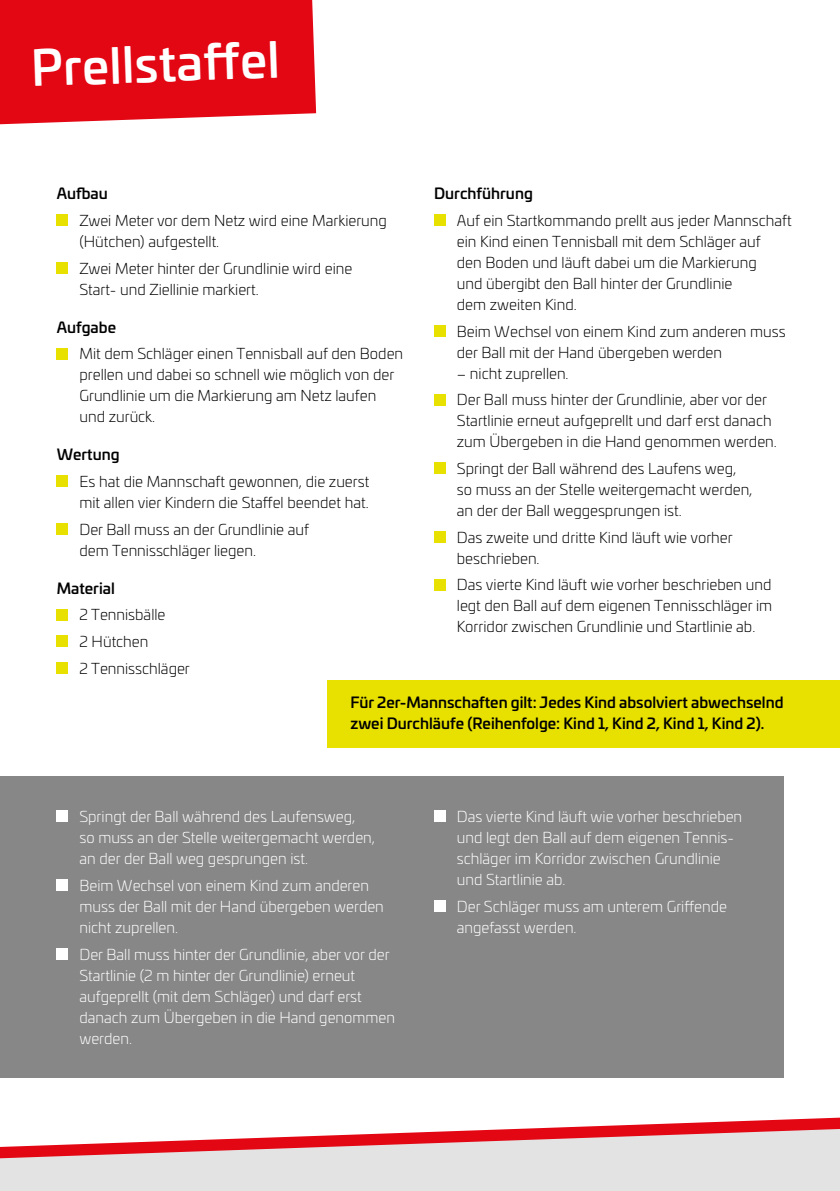
<style>
.page{position:relative;width:840px;height:1191px;background:#fff}
.page>*{position:absolute;margin:0;border:0;box-sizing:border-box;transform-origin:0 0}
.t1{font:500 48px "Univia Pro";color:#fff}
.t2{font:300 15px/21px "Univia Pro";color:#000}
.t3{font:300 15px/21px "Univia Pro";color:#fff}
.t4{font:500 15px/21px "Univia Pro";color:#000}
</style>
<div class="page">
<div style="left:0;top:1159px;width:839px;height:32px;background:#e3e3e3"></div>
<svg style="left:0;top:1117px;width:839px;height:42px"></svg>
<div style="left:434px;top:214px;width:11px;height:12px;background:#e8e100"></div>
<div style="left:434px;top:325px;width:11px;height:11px;background:#e8e100"></div>
<div style="left:434px;top:394px;width:11px;height:11px;background:#e8e100"></div>
<div style="left:434px;top:462px;width:11px;height:12px;background:#e8e100"></div>
<div style="left:434px;top:531px;width:11px;height:11px;background:#e8e100"></div>
<div style="left:434px;top:579px;width:11px;height:11px;background:#e8e100"></div>
<div style="left:57px;top:214px;width:11px;height:12px;background:#e8e100"></div>
<div style="left:57px;top:262px;width:11px;height:11px;background:#e8e100"></div>
<div style="left:57px;top:348px;width:11px;height:11px;background:#e8e100"></div>
<div style="left:57px;top:475px;width:11px;height:12px;background:#e8e100"></div>
<div style="left:57px;top:523px;width:11px;height:11px;background:#e8e100"></div>
<div style="left:57px;top:609px;width:11px;height:11px;background:#e8e100"></div>
<div style="left:57px;top:635px;width:11px;height:12px;background:#e8e100"></div>
<div style="left:57px;top:662px;width:11px;height:11px;background:#e8e100"></div>
<div style="left:0;top:0;width:316px;height:124px;background:#e30613"></div>
<div style="left:0;top:776px;width:782px;height:301px;background:#878787"></div>
<div style="left:57px;top:810px;width:11px;height:12px;background:#fff"></div>
<div style="left:57px;top:879px;width:11px;height:12px;background:#fff"></div>
<div style="left:57px;top:948px;width:11px;height:11px;background:#fff"></div>
<div style="left:434px;top:810px;width:11px;height:12px;background:#fff"></div>
<div style="left:434px;top:900px;width:11px;height:12px;background:#fff"></div>
<div style="left:327px;top:679px;width:512px;height:68px;background:#e8e100"></div>
<h1 class="t1" style="left:30px;top:31px;width:250px;rotate:-2deg">Prellstaff el</h1>
<p class="t4" style="left:57px;top:182px;width:53px">Aufbau</p>
<p class="t2" style="left:79px;top:209px;width:309px">Zwei Meter vor dem Netz wird eine Markierung (Hütchen) aufgestellt.</p>
<p class="t2" style="left:79px;top:257px;width:274px">Zwei Meter hinter der Grundlinie wird eine<br>Start- und Ziellinie markiert.</p>
<p class="t4" style="left:57px;top:315px;width:61px">Aufgabe</p>
<p class="t2" style="left:79px;top:342px;width:325px">Mit dem Schläger einen Tennisball auf den Boden prellen und dabei so schnell wie möglich von der Grundlinie um die Markierung am Netz laufen und zurück.</p>
<p class="t4" style="left:57px;top:443px;width:64px">Wertung</p>
<p class="t2" style="left:79px;top:470px;width:291px">Es hat die Mannschaft gewonnen, die zuerst mit allen vier Kindern die Staffel beendet hat.</p>
<p class="t2" style="left:79px;top:518px;width:231px">Der Ball muss an der Grundlinie auf dem Tennisschläger liegen.</p>
<p class="t4" style="left:57px;top:576px;width:59px">Material</p>
<p class="t2" style="left:79px;top:601px;width:112px;line-height:26.6px">2 Tennisbälle<br>2 Hütchen<br>2 Tennisschläger</p>
<p class="t4" style="left:434px;top:182px;width:100px">Durchführung</p>
<p class="t2" style="left:456px;top:209px;width:336px">Auf ein Startkommando prellt aus jeder Mannschaft ein Kind einen Tennisball mit dem Schläger auf<br>den Boden und läuft dabei um die Markierung<br>und übergibt den Ball hinter der Grundlinie<br>dem zweiten Kind.</p>
<p class="t2" style="left:456px;top:320px;width:330px">Beim Wechsel von einem Kind zum anderen muss der Ball mit der Hand übergeben werden</p>
<p class="t2" style="left:456px;top:359px;width:311px;line-height:26.6px">– nicht zuprellen.<br>Der Ball muss hinter der Grundlinie, aber vor der</p>
<p class="t2" style="left:456px;top:409px;width:321px">Startlinie erneut aufgeprellt und darf erst danach zum Übergeben in die Hand genommen werden.</p>
<p class="t2" style="left:456px;top:457px;width:297px">Springt der Ball während des Laufens weg, so muss an der Stelle weitergemacht werden, an der der Ball weggesprungen ist.</p>
<p class="t2" style="left:456px;top:526px;width:277px">Das zweite und dritte Kind läuft wie vorher beschrieben.</p>
<p class="t2" style="left:456px;top:573px;width:317px;text-align:justify">Das vierte Kind läuft wie vorher beschrieben und legt den Ball auf dem eigenen Tennisschläger im Korridor zwischen Grundlinie und Startlinie ab.</p>
<p class="t4" style="left:350px;top:691px;width:434px">Für 2er-Mannschaften gilt: Jedes Kind absolviert abwechselnd zwei Durchläufe (Reihenfolge: Kind 1, Kind 2, Kind 1, Kind 2).</p>
<p class="t3" style="left:79px;top:805px;width:297px">Springt der Ball während des Laufensweg,<br>so muss an der Stelle weitergemacht werden, an der der Ball weg gesprungen ist.</p>
<p class="t3" style="left:79px;top:874px;width:306px">Beim Wechsel von einem Kind zum anderen muss der Ball mit der Hand übergeben werden nicht zuprellen.</p>
<p class="t3" style="left:79px;top:943px;width:317px">Der Ball muss hinter der Grundlinie, aber vor der Startlinie (2 m hinter der Grundlinie) erneut aufgeprellt (mit dem Schläger) und darf erst danach zum Übergeben in die Hand genommen werden.</p>
<p class="t3" style="left:456px;top:805px;width:287px">Das vierte Kind läuft wie vorher beschrieben und legt den Ball auf dem eigenen Tennis&shy;schläger im Korridor zwischen Grundlinie und Startlinie ab.</p>
<p class="t3" style="left:456px;top:895px;width:271px">Der Schläger muss am unterem Griffende angefasst werden.</p>
</div>
